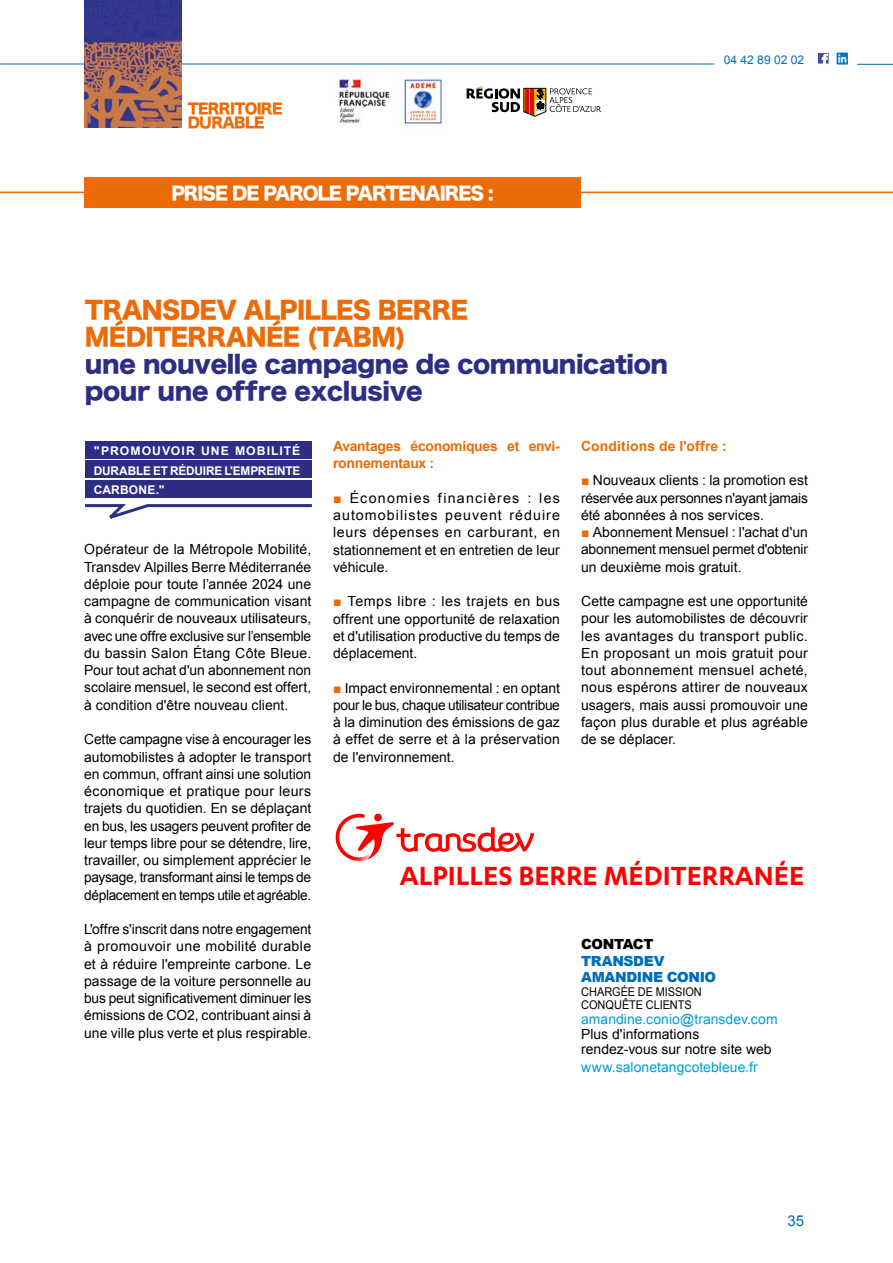
<style>
.page{position:relative;width:893px;height:1263px;background:#fff}
.page>*{position:absolute;margin:0;border:0;box-sizing:border-box;transform-origin:0 0}
.t1{font:600 30.6px "Karbon";color:#f00}
.t2{font:24px/27px "Hira Kaku Std W8";letter-spacing:-.015em;color:#2d2e83}
.t3{font:24px/27px "Hira Kaku Std W8";letter-spacing:-.03em;color:#ed6b06}
.t4{font:18px "Hira Kaku Std W8";letter-spacing:-.065em;color:#fff}
.t5{font:15px "Arial";color:#006eb7}
.t6{font:14.4px/14.4px "Hira Kaku Std W8";letter-spacing:-.05em;color:#ed6b06}
.t7{font:13.95px/17.2px "Arial";color:#000;text-align:justify}
.t8{font:13.95px "Arial";letter-spacing:.005em;color:#009cd3}
.t9{font:700 13.95px/17.2px "Arial";letter-spacing:-.015em;color:#ed6b06}
.t10{font:900 13.95px/16.8px "Arial";letter-spacing:-.025em;color:#006eb7}
.t11{font:700 13.95px "Arial";letter-spacing:.01em;color:#ed6b06}
.t12{font:900 13.95px "Arial";letter-spacing:-.03em;color:#000}
.t13{font:700 12px/19.2px "Arial";letter-spacing:-.005em;color:#fff;text-align:justify}
.t14{font:12px/13.5px "Arial";letter-spacing:-.005em;color:#000;scale:.92 1}
.t15{font:12px "Arial";color:#006eb7}
.s1{font-size:12.15px}
.s2{color:#ed6b06}
</style>
<div class="page">
<div style="left:817px;top:52px;width:12px;height:12px;background:#3e5293"></div>
<div style="left:817px;top:52px;width:12px;height:12px;border:1px solid #fff"></div>
<svg style="left:822px;top:54px;width:6px;height:10px"></svg>
<hr style="left:0;top:64px;width:714px;height:1px;background:#006eb7">
<hr style="left:857px;top:64px;width:36px;height:1px;background:#006eb7">
<img style="left:836px;top:52px;width:12px;height:13px">
<img style="left:85px;top:0;width:97px;height:127px">
<hr style="left:0;top:192px;width:893px;height:1px;background:#ed6b06">
<div style="left:84px;top:178px;width:496px;height:30px;background:#ed6b06"></div>
<svg style="left:335px;top:813px;width:199px;height:48px"></svg>
<svg style="left:85px;top:504px;width:227px;height:15px"></svg>
<div style="left:85px;top:460px;width:226px;height:18px;background:#2d2e83"></div>
<div style="left:85px;top:480px;width:227px;height:18px;background:#2d2e83"></div>
<div style="left:85px;top:441px;width:227px;height:17px;background:#2d2e83"></div>
<svg style="left:467px;top:86px;width:134px;height:30px"></svg>
<img style="left:339px;top:73px;width:103px;height:54px">
<p class="t6" style="left:188px;top:101px;width:96px">TERRITOIRE<br>DURABLE</p>
<p class="t4" style="left:171px;top:183px;width:324px">PRISE DE PAROLE PARTENAIRES :</p>
<h2 class="t3" style="left:85px;top:297px;width:385px">TRANSDEV ALPILLES BERRE<br>MÉDITERRANÉE (TABM)</h2>
<h2 class="t2" style="left:85px;top:351px;width:585px">une nouvelle campagne de communication pour une offre exclusive</h2>
<p class="t15" style="left:724px;top:52px;width:82px">04 42 89 02 02</p>
<p class="t13" style="left:94px;top:442px;width:208px"><span class="s1">"</span>PROMOUVOIR UNE MOBILITÉ DURABLE ET RÉDUIRE L'EMPREINTE CARBONE.<span class="s1">"</span></p>
<p class="t11" style="left:581px;top:437px;width:147px">Conditions de l'offre :</p>
<p class="t9" style="left:333px;top:438px;width:228px">Avantages économiques et envi&shy;ronnementaux :</p>
<p class="t7" style="left:333px;top:489px;width:228px"><span class="s2">■</span> Économies financières : les automobilistes peuvent réduire leurs dépenses en carburant, en stationnement et en entretien de leur véhicule.</p>
<p class="t7" style="left:333px;top:593px;width:228px"><span class="s2">■</span> Temps libre : les trajets en bus offrent une opportunité de relaxation et d'utilisation productive du temps de déplacement.</p>
<p class="t7" style="left:333px;top:679px;width:228px"><span class="s2">■</span> Impact environnemental : en optant pour le bus, chaque utilisateur contribue à la diminution des émissions de gaz à effet de serre et à la préservation de l'environnement.</p>
<p class="t7" style="left:581px;top:472px;width:228px"><span class="s2">■</span> Nouveaux clients : la promotion est réservée aux personnes n'ayant jamais été abonnées à nos services.</p>
<p class="t7" style="left:581px;top:524px;width:228px"><span class="s2">■</span> Abonnement Mensuel : l'achat d'un abonnement mensuel permet d'obtenir un deuxième mois gratuit.</p>
<p class="t7" style="left:581px;top:593px;width:228px">Cette campagne est une opportunité pour les automobilistes de découvrir les avantages du transport public.<br>En proposant un mois gratuit pour tout abonnement mensuel acheté, nous espérons attirer de nouveaux usagers, mais aussi promouvoir une façon plus durable et plus agréable de se déplacer.</p>
<p class="t7" style="left:84px;top:541px;width:229px">Opérateur de la Métropole Mobilité, Transdev Alpilles Berre Méditerranée déploie pour toute l’année 2024 une campagne de communication visant à conquérir de nouveaux utilisateurs, avec une offre exclusive sur l’ensemble du bassin Salon Étang Côte Bleue.<br>Pour tout achat d'un abonnement non scolaire mensuel, le second est offert, à condition d'être nouveau client.</p>
<p class="t7" style="left:84px;top:731px;width:229px">Cette campagne vise à encourager les automobilistes à adopter le transport en commun, offrant ainsi une solution économique et pratique pour leurs trajets du quotidien. En se déplaçant en bus, les usagers peuvent profiter de leur temps libre pour se détendre, lire, travailler, ou simplement apprécier le paysage, transformant ainsi le temps de déplacement en temps utile et agréable.</p>
<p class="t7" style="left:84px;top:921px;width:229px">L'offre s'inscrit dans notre engagement à promouvoir une mobilité durable et à réduire l'empreinte carbone. Le passage de la voiture personnelle au bus peut significativement diminuer les émissions de CO2, contribuant ainsi à une ville plus verte et plus respirable.</p>
<h1 class="t1" style="left:400px;top:859px;width:406px">ALPILLES BERRE MÉDITERRANÉE</h1>
<p class="t12" style="left:581px;top:934px;width:74px">CONTACT</p>
<p class="t10" style="left:581px;top:952px;width:137px">TRANSDEV<br>AMANDINE CONIO</p>
<p class="t14" style="left:581px;top:985px;width:133px">CHARGÉE DE MISSION<br>CONQUÊTE CLIENTS</p>
<p class="t8" style="left:581px;top:1010px;width:198px">amandine.conio@transdev.com</p>
<p class="t7" style="left:581px;top:1027px;width:192px;line-height:15px">Plus d'informations rendez-vous sur notre site web</p>
<p class="t8" style="left:581px;top:1057px;width:178px">www.salonetangcotebleue.fr</p>
<p class="t5" style="left:787px;top:1211px;width:18px">35</p>
</div>
